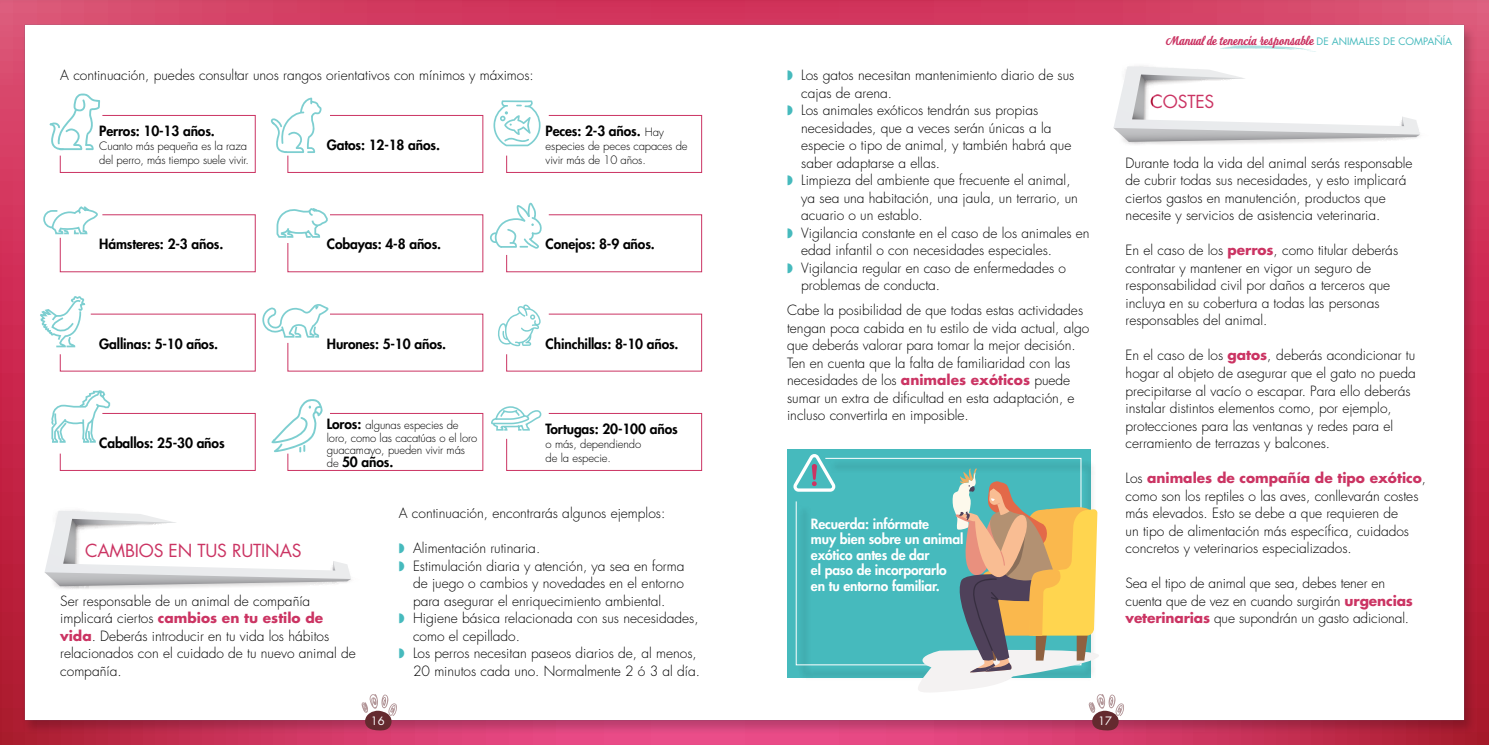
<style>
.page{position:relative;width:1489px;height:745px;background:#fff}
.page>*{position:absolute;margin:0;border:0;box-sizing:border-box;transform-origin:0 0}
.t1{font:17.5px "Futura Std";letter-spacing:-.01em;color:#cb3463}
.t2{font:300 13.75px/17.5px "Futura Std";color:#000}
.t3{font:800 13.75px "Futura Std";letter-spacing:-.01em;color:#000}
.t4{font:800 13.75px/15.6px "Futura Std";letter-spacing:-.01em;color:#fff}
.t5{font:700 12.5px "Look Script";color:#cb3463}
.t6{font:300 11.25px "Futura Std";letter-spacing:-.01em;color:#000}
.t7{font:11.25px "Futura Std";color:#fff}
.s1{font-weight:300;font-size:11.25px}
.s2{font-weight:800;font-size:13.75px}
.s3{font-weight:700;color:#cb3463}
.s4{color:#46babd}
.s5{font-family:"Futura Std";font-weight:400;font-size:10px;color:#46babd}
</style>
<div class="page">
<div style="left:0;top:0;width:1488px;height:744px;background:#000;opacity:.2"></div>
<svg style="left:1219px;top:45px;width:97px;height:7px"></svg>
<svg style="left:361px;top:693px;width:36px;height:37px"></svg>
<svg style="left:49px;top:93px;width:207px;height:80px"></svg>
<svg style="left:271px;top:97px;width:212px;height:76px"></svg>
<svg style="left:493px;top:100px;width:209px;height:73px"></svg>
<svg style="left:271px;top:398px;width:212px;height:73px"></svg>
<svg style="left:490px;top:202px;width:212px;height:70px"></svg>
<svg style="left:50px;top:389px;width:206px;height:82px"></svg>
<svg style="left:490px;top:405px;width:212px;height:66px"></svg>
<svg style="left:39px;top:294px;width:444px;height:77px"></svg>
<svg style="left:275px;top:207px;width:208px;height:65px"></svg>
<svg style="left:42px;top:205px;width:214px;height:67px"></svg>
<svg style="left:497px;top:303px;width:205px;height:68px"></svg>
<div style="left:787px;top:449px;width:303px;height:228px;background:#46babd"></div>
<div style="left:797px;top:459px;width:299px;height:221px;background:#000;opacity:.75"></div>
<svg style="left:795px;top:457px;width:286px;height:208px"></svg>
<svg style="left:906px;top:467px;width:217px;height:263px"></svg>
<svg style="left:793px;top:454px;width:43px;height:37px"></svg>
<svg style="left:39px;top:504px;width:328px;height:90px"></svg>
<svg style="left:1107px;top:60px;width:329px;height:90px"></svg>
<p class="t2" style="left:60px;top:67px;width:475px">A continuación, puedes consultar unos rangos orientativos con mínimos y máximos:</p>
<p class="t3" style="left:99px;top:122px;width:117px">Perros: 10-13 años.</p>
<p class="t3" style="left:545px;top:122px;width:120px">Peces: 2-3 años. <span class="s1">Hay</span></p>
<p class="t6" style="left:99px;top:139px;width:149px">Cuanto más pequeña es la raza</p>
<p class="t3" style="left:327px;top:136px;width:115px">Gatos: 12-18 años.</p>
<p class="t6" style="left:545px;top:139px;width:143px">especies de peces capaces de</p>
<p class="t6" style="left:99px;top:153px;width:151px">del perro, más tiempo suele vivir.</p>
<p class="t6" style="left:545px;top:153px;width:102px">vivir más de 10 años.</p>
<p class="t3" style="left:99px;top:235px;width:126px">Hámsteres: 2-3 años.</p>
<p class="t3" style="left:327px;top:235px;width:116px">Cobayas: 4-8 años.</p>
<p class="t3" style="left:545px;top:235px;width:111px">Conejos: 8-9 años.</p>
<p class="t3" style="left:99px;top:335px;width:120px">Gallinas: 5-10 años.</p>
<p class="t3" style="left:327px;top:335px;width:121px">Hurones: 5-10 años.</p>
<p class="t3" style="left:545px;top:335px;width:134px">Chinchillas: 8-10 años.</p>
<p class="t6" style="left:327px;top:418px;width:133px"><span class="s2">Loros:</span> algunas especies de</p>
<p class="t3" style="left:545px;top:420px;width:134px">Tortugas: 20-100 años</p>
<p class="t3" style="left:99px;top:434px;width:127px">Caballos: 25-30 años</p>
<p class="t6" style="left:327px;top:430px;width:152px">loro, como las cacatúas o el loro</p>
<p class="t6" style="left:545px;top:437px;width:97px">o más, dependiendo</p>
<p class="t6" style="left:327px;top:443px;width:140px">guacamayo, pueden vivir más</p>
<p class="t6" style="left:545px;top:450px;width:67px">de la especie.</p>
<p class="t3" style="left:327px;top:453px;width:68px"><span class="s1">de</span> 50 años.</p>
<p class="t1" style="left:85px;top:539px;width:218px">CAMBIOS EN TUS RUTINAS</p>
<p class="t2" style="left:60px;top:592px;width:297px">Ser responsable de un animal de compañía implicará ciertos <span class="s3">cambios en tu estilo de vida</span>. Deberás introducir en tu vida los hábitos relacionados con el cuidado de tu nuevo animal de compañía.</p>
<p class="t2" style="left:399px;top:504px;width:268px">A continuación, encontrarás algunos ejemplos:</p>
<p class="t2" style="left:399px;top:539px;width:143px"><span class="s4">◗</span> Alimentación rutinaria.</p>
<p class="t2" style="left:399px;top:557px;width:287px"><span class="s4">◗</span> Estimulación diaria y atención, ya sea en forma</p>
<p class="t2" style="left:413px;top:574px;width:272px">de juego o cambios y novedades en el entorno</p>
<p class="t2" style="left:413px;top:592px;width:254px">para asegurar el enriquecimiento ambiental.</p>
<p class="t2" style="left:399px;top:609px;width:301px"><span class="s4">◗</span> Higiene básica relacionada con sus necesidades,</p>
<p class="t2" style="left:413px;top:627px;width:108px">como el cepillado.</p>
<p class="t2" style="left:399px;top:644px;width:299px"><span class="s4">◗</span> Los perros necesitan paseos diarios de, al menos,</p>
<p class="t2" style="left:413px;top:662px;width:288px">20 minutos cada uno. Normalmente 2 ó 3 al día.</p>
<p class="t2" style="left:787px;top:67px;width:289px"><span class="s4">◗</span> Los gatos necesitan mantenimiento diario de sus</p>
<p class="t2" style="left:801px;top:84px;width:92px">cajas de arena.</p>
<p class="t2" style="left:787px;top:102px;width:253px"><span class="s4">◗</span> Los animales exóticos tendrán sus propias</p>
<p class="t2" style="left:801px;top:119px;width:252px">necesidades, que a veces serán únicas a la</p>
<p class="t2" style="left:801px;top:137px;width:272px">especie o tipo de animal, y también habrá que</p>
<p class="t2" style="left:801px;top:154px;width:140px">saber adaptarse a ellas.</p>
<p class="t2" style="left:787px;top:172px;width:285px"><span class="s4">◗</span> Limpieza del ambiente que frecuente el animal,</p>
<p class="t2" style="left:801px;top:189px;width:278px">ya sea una habitación, una jaula, un terrario, un</p>
<p class="t2" style="left:801px;top:207px;width:123px">acuario o un establo.</p>
<p class="t2" style="left:787px;top:224px;width:304px"><span class="s4">◗</span> Vigilancia constante en el caso de los animales en</p>
<p class="t2" style="left:801px;top:242px;width:252px">edad infantil o con necesidades especiales.</p>
<p class="t2" style="left:787px;top:259px;width:280px"><span class="s4">◗</span> Vigilancia regular en caso de enfermedades o</p>
<p class="t2" style="left:801px;top:277px;width:140px">problemas de conducta.</p>
<p class="t2" style="left:787px;top:301px;width:304px">Cabe la posibilidad de que todas estas actividades tengan poca cabida en tu estilo de vida actual, algo que deberás valorar para tomar la mejor decisión.<br>Ten en cuenta que la falta de familiaridad con las necesidades de los <span class="s3">animales exóticos</span> puede sumar un extra de dificultad en esta adaptación, e incluso convertirla en imposible.</p>
<p class="t4" style="left:811px;top:515px;width:154px">Recuerda: infórmate<br>muy bien sobre un animal exótico antes de dar<br>el paso de incorporarlo en tu entorno familiar.</p>
<p class="t5" style="left:1165px;top:33px;width:288px">Manual de tenencia responsable <span class="s5">DE ANIMALES DE COMPAÑÍA</span></p>
<p class="t1" style="left:1150px;top:91px;width:65px">COSTES</p>
<p class="t2" style="left:1125px;top:154px;width:288px">Durante toda la vida del animal serás responsable de cubrir todas sus necesidades, y esto implicará ciertos gastos en manutención, productos que necesite y servicios de asistencia veterinaria.</p>
<p class="t2" style="left:1125px;top:242px;width:274px">En el caso de los <span class="s3">perros</span>, como titular deberás contratar y mantener en vigor un seguro de responsabilidad civil por daños a terceros que incluya en su cobertura a todas las personas responsables del animal.</p>
<p class="t2" style="left:1125px;top:347px;width:292px">En el caso de los <span class="s3">gatos</span>, deberás acondicionar tu hogar al objeto de asegurar que el gato no pueda precipitarse al vacío o escapar. Para ello deberás instalar distintos elementos como, por ejemplo, protecciones para las ventanas y redes para el cerramiento de terrazas y balcones.</p>
<p class="t2" style="left:1125px;top:469px;width:302px">Los <span class="s3">animales de compañía de tipo exótico</span>, como son los reptiles o las aves, conllevarán costes más elevados. Esto se debe a que requieren de<br>un tipo de alimentación más específica, cuidados concretos y veterinarios especializados.</p>
<p class="t2" style="left:1125px;top:574px;width:289px">Sea el tipo de animal que sea, debes tener en cuenta que de vez en cuando surgirán <span class="s3">urgencias veterinarias</span> que supondrán un gasto adicional.</p>
<p class="t7" style="left:371px;top:713px;width:15px">16</p>
<p class="t7" style="left:1098px;top:713px;width:15px">17</p>
</div>
